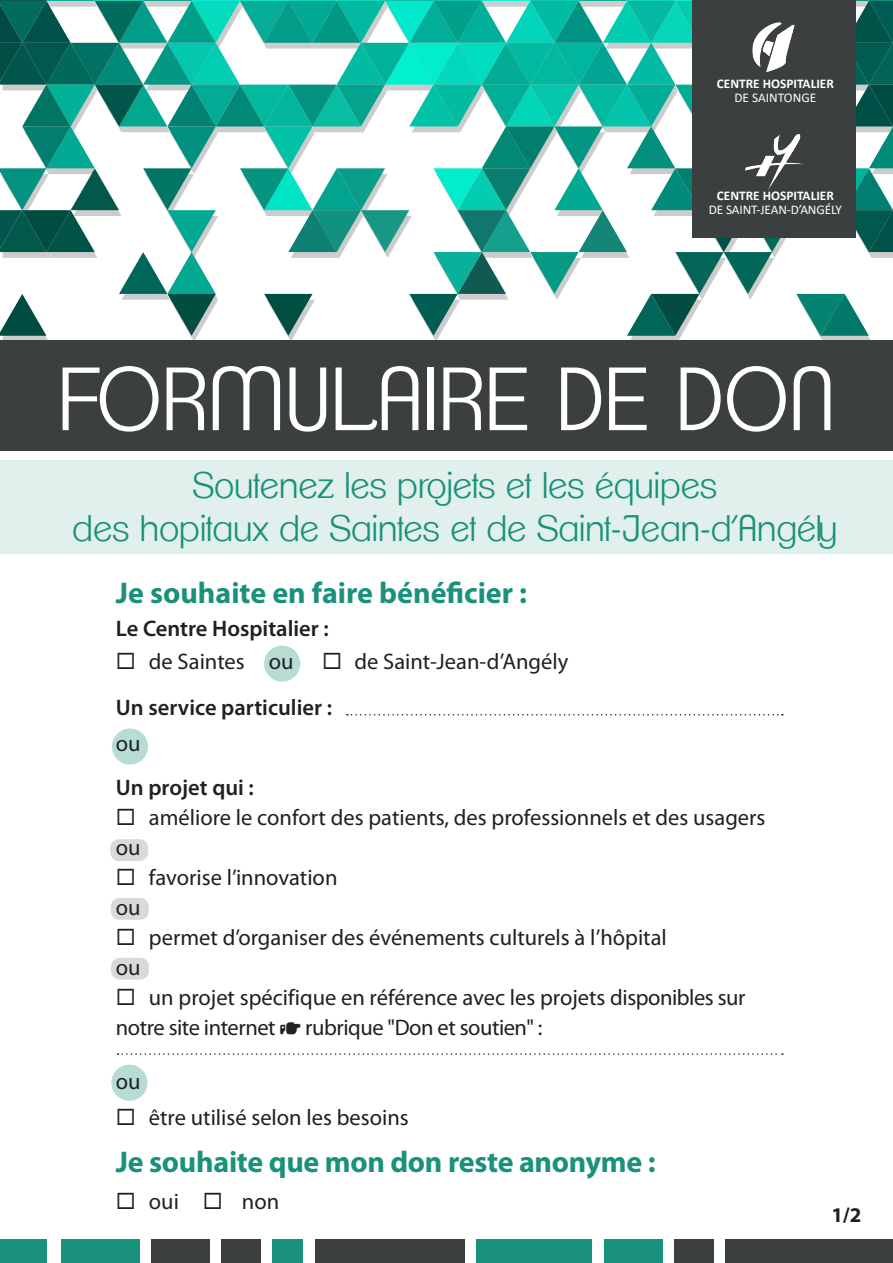
<style>
.page{position:relative;width:893px;height:1263px;background:#fff}
.page>*{position:absolute;margin:0;border:0;box-sizing:border-box;transform-origin:0 0}
.t1{font:300 87px "Clemente P Dae";color:#fff}
.t2{font:300 36px "Clemente P Dae";color:#1a917a}
.t3{font:700 30px "Myriad Pro";letter-spacing:-.01em;color:#1a917a}
.t4{font:22.5px "Myriad Pro";color:#231f20}
.t5{font:22.5px/30px "Myriad Pro";letter-spacing:-.02em;color:#231f20}
.t6{font:600 22.5px "Myriad Pro";color:#231f20}
.t7{font:700 21px "Myriad Pro";color:#231f20}
.t8{font:700 13.35px "Calibri";color:#fff}
.t9{font:13.35px "Calibri";letter-spacing:-.01em;color:#fff}
.s1{font-family:"Breezi Icon Set"}
</style>
<div class="page">
<div style="left:111px;top:1065px;width:36px;height:36px;background:#b6dcd4;border-radius:50%"></div>
<div style="left:112px;top:728px;width:36px;height:37px;background:#b6dcd4;border-radius:50%"></div>
<div style="left:264px;top:645px;width:36px;height:37px;background:#b6dcd4;border-radius:50%"></div>
<svg style="left:0;top:0;width:893px;height:340px"></svg>
<div style="left:692px;top:0;width:164px;height:237px;background:#3b3f40"></div>
<img style="left:744px;top:134px;width:61px;height:56px">
<img style="left:752px;top:22px;width:43px;height:51px">
<div style="left:0;top:340px;width:893px;height:111px;background:#3b3f40"></div>
<div style="left:725px;top:1239px;width:168px;height:24px;background:#3b3f40"></div>
<div style="left:674px;top:1239px;width:39px;height:24px;background:#3b3f40"></div>
<div style="left:604px;top:1239px;width:58px;height:24px;background:#1a917a"></div>
<div style="left:476px;top:1239px;width:116px;height:24px;background:#1a917a"></div>
<div style="left:315px;top:1239px;width:150px;height:24px;background:#3b3f40"></div>
<div style="left:273px;top:1239px;width:30px;height:24px;background:#1a917a"></div>
<div style="left:222px;top:1239px;width:39px;height:24px;background:#3b3f40"></div>
<div style="left:152px;top:1239px;width:58px;height:24px;background:#3b3f40"></div>
<div style="left:62px;top:1239px;width:78px;height:24px;background:#1a917a"></div>
<div style="left:0;top:1239px;width:47px;height:24px;background:#1a917a"></div>
<div style="left:0;top:460px;width:893px;height:93px;background:#e1f0ed"></div>
<svg style="left:347px;top:714px;width:436px;height:1px"></svg>
<svg style="left:118px;top:1053px;width:665px;height:2px"></svg>
<div style="left:110px;top:839px;width:38px;height:22px;background:#d8d9d9;border-radius:9px"></div>
<div style="left:111px;top:898px;width:38px;height:22px;background:#d8d9d9;border-radius:9px"></div>
<div style="left:111px;top:958px;width:38px;height:22px;background:#d8d9d9;border-radius:9px"></div>
<p class="t8" style="left:717px;top:74px;width:119px">CENTRE HOSPITALIER</p>
<p class="t9" style="left:734px;top:89px;width:83px">DE SAINTONGE</p>
<p class="t8" style="left:717px;top:186px;width:119px">CENTRE HOSPITALIER</p>
<p class="t9" style="left:709px;top:200px;width:135px">DE SAINT-JEAN-D’ANGÉLY</p>
<p class="t1" style="left:58px;top:349px;width:779px">FORMULAIRE DE DON</p>
<p class="t2" style="left:193px;top:464px;width:526px">Soutenez les projets et les équipes</p>
<p class="t2" style="left:72px;top:507px;width:766px">des hopitaux de Saintes et de Saint-Jean-d’Angély</p>
<p class="t3" style="left:116px;top:573px;width:413px">Je souhaite en faire bénéficier :</p>
<p class="t6" style="left:116px;top:614px;width:214px">Le Centre Hospitalier :</p>
<p class="t4" style="left:116px;top:647px;width:179px">◻ de Saintes ou</p>
<p class="t4" style="left:322px;top:647px;width:248px">◻ de Saint-Jean-d’Angély</p>
<p class="t6" style="left:116px;top:693px;width:218px">Un service particulier :</p>
<p class="t4" style="left:116px;top:730px;width:26px">ou</p>
<p class="t6" style="left:116px;top:773px;width:140px">Un projet qui :</p>
<p class="t4" style="left:116px;top:803px;width:651px">◻ améliore le confort des patients, des professionnels et des usagers</p>
<p class="t4" style="left:116px;top:833px;width:26px">ou</p>
<p class="t4" style="left:116px;top:863px;width:223px">◻ favorise l’innovation</p>
<p class="t4" style="left:116px;top:893px;width:26px">ou</p>
<p class="t4" style="left:116px;top:923px;width:552px">◻ permet d’organiser des événements culturels à l’hôpital</p>
<p class="t4" style="left:116px;top:953px;width:26px">ou</p>
<p class="t5" style="left:116px;top:982px;width:631px">◻ un projet spécifique en référence avec les projets disponibles sur notre site internet <span class="s1">z</span> rubrique "Don et soutien" :</p>
<p class="t4" style="left:116px;top:1067px;width:26px">ou</p>
<p class="t4" style="left:116px;top:1103px;width:294px">◻ être utilisé selon les besoins</p>
<p class="t3" style="left:116px;top:1142px;width:541px">Je souhaite que mon don reste anonyme :</p>
<p class="t4" style="left:116px;top:1188px;width:165px">◻ oui ◻ non</p>
<p class="t7" style="left:831px;top:1201px;width:32px">1/2</p>
</div>
